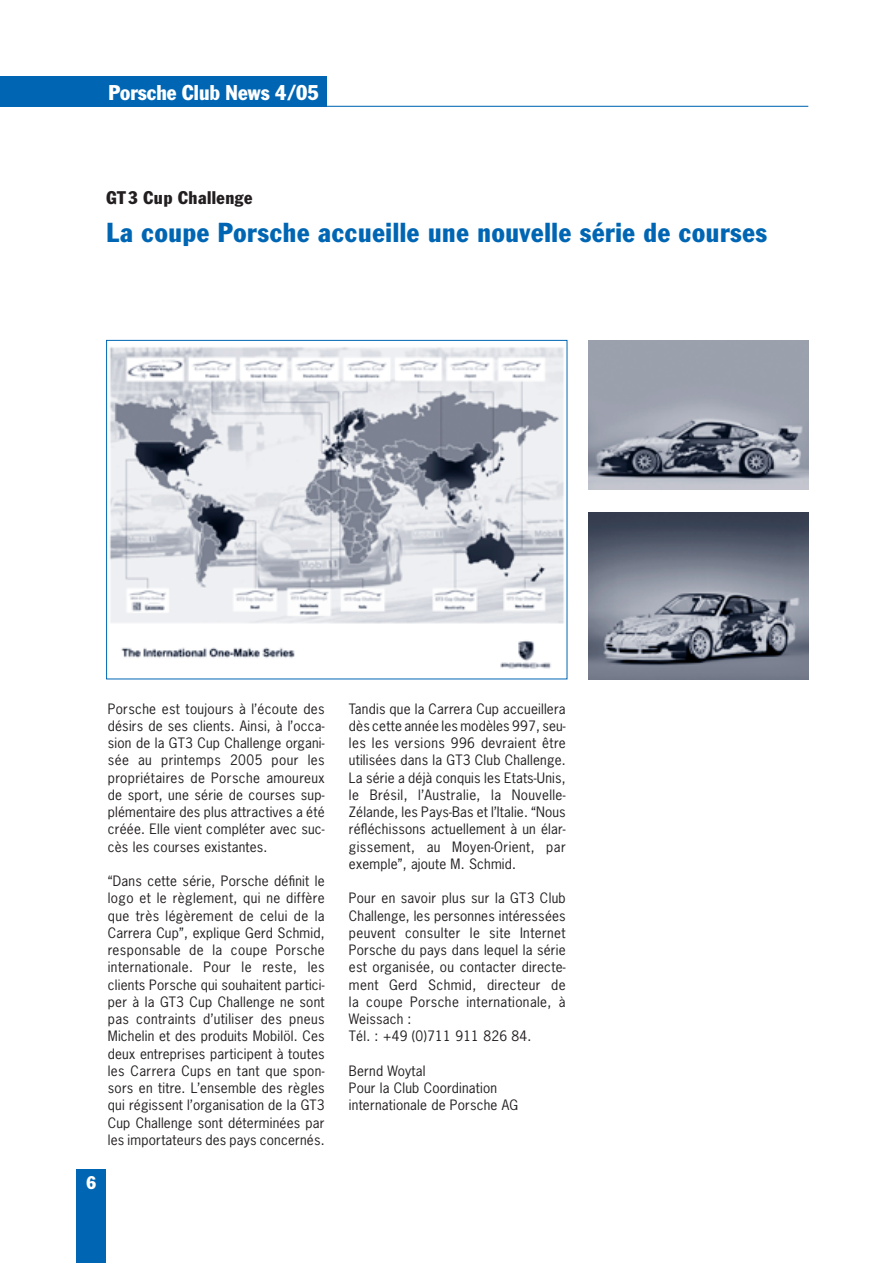
<style>
.page{position:relative;width:893px;height:1263px;background:#fff}
.page>*{position:absolute;margin:0;border:0;box-sizing:border-box;transform-origin:0 0}
.t1{font:condensed 27px "Porsche Franklin Gothic";letter-spacing:.025em;color:#0066b3}
.t2{font:condensed 21px "Porsche Franklin Gothic";color:#fff}
.t3{font:condensed 18px "Porsche Franklin Gothic";letter-spacing:.025em;color:#231f20}
.t4{font:condensed 18px "Porsche Franklin Gothic";color:#fff}
.t5{font:13.5px/17.2px "Porsche News Gothic";letter-spacing:.015em;color:#231f20;text-align:justify}
</style>
<div class="page">
<div style="left:0;top:76px;width:326px;height:30px;background:#0066b3"></div>
<hr style="left:0;top:106px;width:808px;height:1px;background:#0066b3">
<div style="left:77px;top:1169px;width:29px;height:94px;background:#0066b3"></div>
<img style="left:109px;top:347px;width:456px;height:322px">
<div style="left:106px;top:340px;width:461px;height:339px;border:1px solid #0066b3"></div>
<img style="left:588px;top:340px;width:220px;height:149px">
<img style="left:588px;top:513px;width:220px;height:166px">
<h2 class="t2" style="left:108px;top:85px;width:212px">Porsche Club News 4/05</h2>
<h3 class="t3" style="left:106px;top:191px;width:147px">GT3 Cup Challenge</h3>
<h1 class="t1" style="left:106px;top:222px;width:662px">La coupe Porsche accueille une nouvelle série de courses</h1>
<h3 class="t4" style="left:87px;top:1176px;width:11px">6</h3>
<p class="t5" style="left:108px;top:701px;width:218px">Porsche est toujours à l’écoute des désirs de ses clients. Ainsi, à l’occa&shy;sion de la GT3 Cup Challenge organi&shy;sée au printemps 2005 pour les propriétaires de Porsche amoureux de sport, une série de courses sup&shy;plémentaire des plus attractives a été créée. Elle vient compléter avec suc&shy;cès les courses existantes.</p>
<p class="t5" style="left:108px;top:874px;width:218px">“Dans cette série, Porsche définit le logo et le règlement, qui ne diffère que très légèrement de celui de la Carrera Cup”, explique Gerd Schmid, responsable de la coupe Porsche internationale. Pour le reste, les clients Porsche qui souhaitent partici&shy;per à la GT3 Cup Challenge ne sont pas contraints d’utiliser des pneus Michelin et des produits Mobilöl. Ces deux entreprises participent à toutes les Carrera Cups en tant que spon&shy;sors en titre. L’ensemble des règles qui régissent l’organisation de la GT3<br>Cup Challenge sont déterminées par les importateurs des pays concernés.</p>
<p class="t5" style="left:349px;top:701px;width:218px">Tandis que la Carrera Cup accueillera dès cette année les modèles 997, seu&shy;les les versions 996 devraient être utilisées dans la GT3 Club Challenge.<br>La série a déjà conquis les Etats-Unis, le Brésil, l’Australie, la Nouvelle-Zélande, les Pays-Bas et l’Italie. “Nous réfléchissons actuellement à un élar&shy;gissement, au Moyen-Orient, par exemple”, ajoute M. Schmid.</p>
<p class="t5" style="left:349px;top:891px;width:218px;text-align:left">Pour en savoir plus sur la GT3 Club<br>Challenge, les personnes intéressées peuvent consulter le site Internet<br>Porsche du pays dans lequel la série est organisée, ou contacter directe&shy;ment Gerd Schmid, directeur de la coupe Porsche internationale, à<br>Weissach :<br>Tél. : +49 (0)711 911 826 84.</p>
<p class="t5" style="left:349px;top:1063px;width:171px;text-align:left">Bernd Woytal<br>Pour la Club Coordination internationale de Porsche AG</p>
</div>
